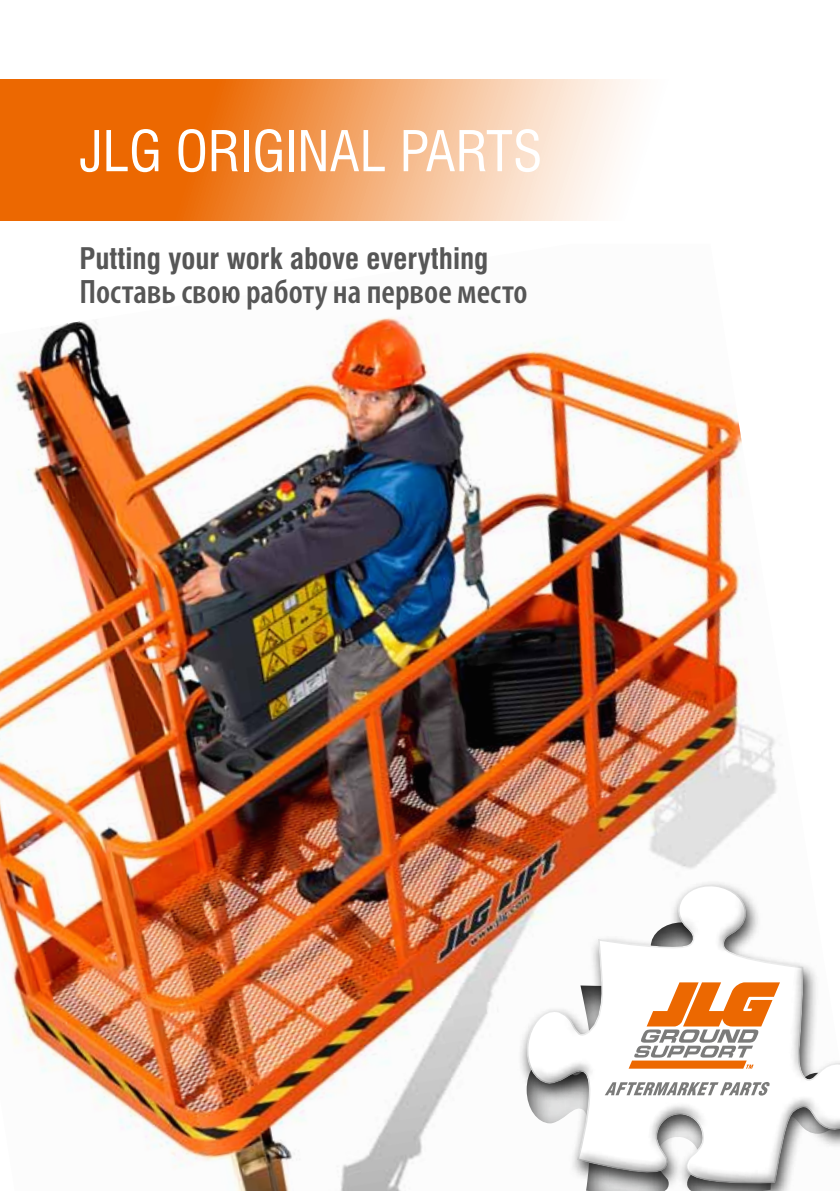
<style>
.page{position:relative;width:840px;height:1191px;background:#fff}
.page>*{position:absolute;margin:0;border:0;box-sizing:border-box;transform-origin:0 0}
.t1{font:condensed 54.8px "Swiss 721 BT";color:#fff}
.t2{font:600 condensed 34px "Myriad Pro";color:#565656}
.t3{font:700 condensed 29px "Swiss 721 BT";color:#565656}
</style>
<div class="page">
<img style="left:0;top:316px;width:777px;height:875px">
<svg style="left:512px;top:865px;width:327px;height:326px"></svg>
<div style="left:604px;top:982px;width:175px;height:113px;background:#fff"></div>
<svg style="left:605px;top:1082px;width:164px;height:13px"></svg>
<svg style="left:629px;top:982px;width:150px;height:86px"></svg>
<svg style="left:0;top:79px;width:638px;height:142px;background:#f29d5c"></svg>
<h1 class="t1" style="left:79px;top:118px;width:464px">JLG ORIGINAL PARTS</h1>
<p class="t3" style="left:79px;top:241px;width:410px">Putting your work above everything</p>
<p class="t2" style="left:79px;top:273px;width:449px">Поставь свою работу на первое место</p>
</div>
